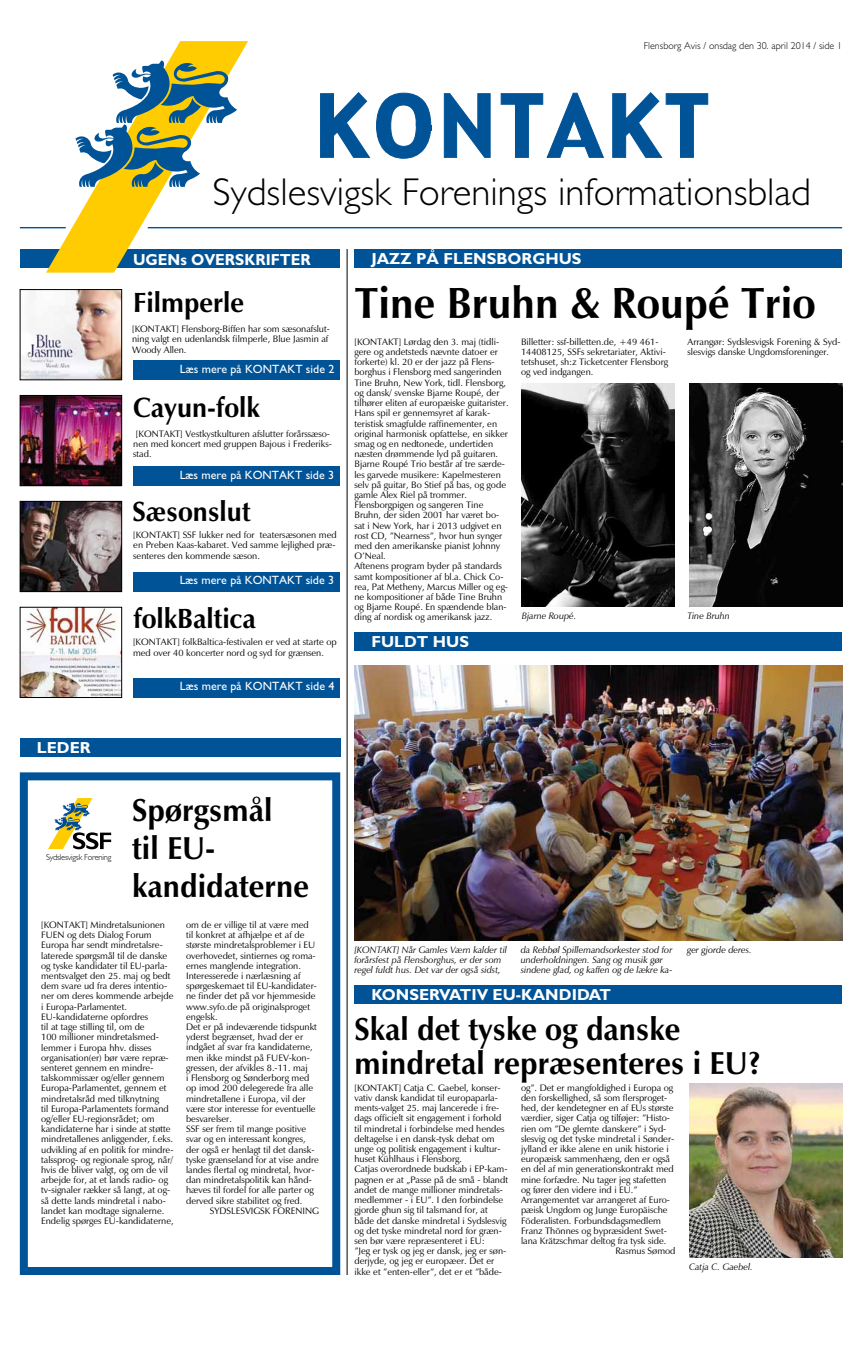
<style>
.page{position:relative;width:862px;height:1353px;background:#fff}
.page>*{position:absolute;margin:0;border:0;box-sizing:border-box;transform-origin:0 0}
.t1{font:700 44px "Zapf Humanist 601 BT";color:#000;scale:.95 1}
.t2{font:300 38.9px "Gill Sans";color:#000}
.t3{font:700 32px/38px "Zapf Humanist 601 BT";color:#000;scale:.95 1}
.t4{font:700 28px "Zapf Humanist 601 BT";color:#000;scale:.95 1}
.t5{font:700 16px "Gill Sans";color:#fff}
.t6{font:700 16px "Gill Sans";color:#fff;scale:.95 1}
.t7{font:12px "Gill Sans";color:#fff}
.t8{font:300 10px "Gill Sans";color:#000}
.t9{font:9.4px/10.2px "Zapf Humanist 601 BT";color:#000}
.t10{font:italic 9.4px/10.2px "Zapf Humanist 601 BT";color:#000}
.t11{font:300 8.5px "Gill Sans";letter-spacing:-.03em;color:#000}
</style>
<div class="page">
<div style="left:20px;top:249px;width:320px;height:19px;background:#005397"></div>
<hr style="left:347px;top:249px;width:1px;height:1025px;background:#000">
<img style="left:22px;top:397px;width:98px;height:87px">
<div style="left:20px;top:395px;width:102px;height:91px;border:1px solid #000"></div>
<div style="left:133px;top:466px;width:207px;height:20px;background:#005397"></div>
<div style="left:133px;top:360px;width:207px;height:20px;background:#005397"></div>
<img style="left:22px;top:291px;width:98px;height:87px">
<div style="left:20px;top:289px;width:102px;height:91px;border:1px solid #000"></div>
<div style="left:133px;top:572px;width:207px;height:20px;background:#005397"></div>
<img style="left:22px;top:503px;width:98px;height:87px">
<div style="left:20px;top:501px;width:102px;height:91px;border:1px solid #000"></div>
<div style="left:20px;top:772px;width:320px;height:502px;border:8px solid #005397"></div>
<svg style="left:48px;top:798px;width:63px;height:51px"></svg>
<svg style="left:320px;top:92px;width:388px;height:67px"></svg>
<hr style="left:148px;top:227px;width:694px;height:1px;background:#005397">
<hr style="left:20px;top:227px;width:46px;height:1px;background:#005397">
<svg style="left:46px;top:41px;width:202px;height:231px"></svg>
<svg style="left:75px;top:61px;width:162px;height:126px"></svg>
<div style="left:133px;top:677px;width:207px;height:20px;background:#005397"></div>
<img style="left:22px;top:609px;width:98px;height:86px">
<div style="left:20px;top:607px;width:102px;height:90px;border:1px solid #000"></div>
<div style="left:354px;top:249px;width:488px;height:19px;background:#005397"></div>
<div style="left:354px;top:631px;width:488px;height:19px;background:#005397"></div>
<div style="left:354px;top:985px;width:488px;height:18px;background:#005397"></div>
<div style="left:20px;top:738px;width:320px;height:18px;background:#005397"></div>
<img style="left:689px;top:1083px;width:153px;height:173px">
<img style="left:354px;top:665px;width:488px;height:275px">
<img style="left:522px;top:383px;width:153px;height:223px">
<img style="left:689px;top:383px;width:153px;height:223px">
<p class="t8" style="left:644px;top:40px;width:200px">Flensborg Avis / onsdag den 30. april 2014 / side 1</p>
<h2 class="t2" style="left:212px;top:170px;width:600px">Sydslesvigsk Forenings informationsblad</h2>
<h3 class="t6" style="left:133px;top:249px;width:189px">UGENs OVERSKRIFTER</h3>
<h3 class="t4" style="left:133px;top:285px;width:118px">Filmperle</h3>
<p class="t9" style="left:132px;top:324px;width:199px">[KONTAKT] Flensborg-Biffen har som sæsonafslut&shy;ning valgt en udenlandsk filmperle, Blue Jasmin af<br>Woody Allen.</p>
<p class="t7" style="left:180px;top:362px;width:156px">Læs mere på KONTAKT side 2</p>
<h3 class="t4" style="left:133px;top:390px;width:135px">Cayun-folk</h3>
<p class="t9" style="left:133px;top:428px;width:200px">[KONTAKT] Vestkystkulturen afslutter forårssæso&shy;nen med koncert med gruppen Bajous i Frederiks&shy;stad.</p>
<p class="t7" style="left:180px;top:464px;width:156px">Læs mere på KONTAKT side x</p>
<p class="t7" style="left:180px;top:467px;width:156px">Læs mere på KONTAKT side 3</p>
<h3 class="t4" style="left:133px;top:493px;width:126px">Sæsonslut</h3>
<p class="t9" style="left:133px;top:530px;width:205px">[KONTAKT] SSF lukker ned for teatersæsonen med en Preben Kaas-kabaret. Ved samme lejlighed præ&shy;senteres den kommende sæson.</p>
<p class="t7" style="left:180px;top:573px;width:156px">Læs mere på KONTAKT side 3</p>
<h3 class="t4" style="left:133px;top:601px;width:130px">folkBaltica</h3>
<p class="t9" style="left:133px;top:637px;width:205px">[KONTAKT] folkBaltica-festivalen er ved at starte op med over 40 koncerter nord og syd for grænsen.</p>
<p class="t7" style="left:180px;top:679px;width:156px">Læs mere på KONTAKT side 4</p>
<h3 class="t5" style="left:371px;top:249px;width:212px">JAZZ PÅ FLENSBORGHUS</h3>
<h1 class="t1" style="left:354px;top:275px;width:487px">Tine Bruhn &amp; Roupé Trio</h1>
<p class="t9" style="left:354px;top:336px;width:156px">[KONTAKT] Lørdag den 3. maj (tidli&shy;gere og andetsteds nævnte datoer er forkerte) kl. 20 er der jazz på Flens&shy;borghus i Flensborg med sangerinden Tine Bruhn, New York, tidl. Flensborg, og dansk/ svenske Bjarne Roupé, der tilhører eliten af europæiske guitarister.<br>Hans spil er gennemsyret af karak&shy;teristisk smagfulde raffinementer, en original harmonisk opfattelse, en sikker smag og en nedtonede, undertiden næsten drømmende lyd på guitaren.<br>Bjarne Roupé Trio består af tre særde&shy;les garvede musikere: Kapelmesteren selv på guitar, Bo Stief på bas, og gode gamle Alex Riel på trommer.<br>Flensborgpigen og sangeren Tine Bruhn, der siden 2001 har været bo&shy;sat i New York, har i 2013 udgivet en rost CD, ”Nearness”, hvor hun synger med den amerikanske pianist Johnny O’Neal.<br>Aftenens program byder på standards samt kompositioner af bl.a. Chick Co&shy;rea, Pat Metheny, Marcus Miller og eg&shy;ne kompositioner af både Tine Bruhn og Bjarne Roupé. En spændende blan&shy;ding af nordisk og amerikansk jazz.</p>
<p class="t9" style="left:521px;top:336px;width:149px">Billetter: ssf-billetten.de, +49 461- 14408125, SSFs sekretariater, Aktivi&shy;tetshuset, sh:z Ticketcenter Flensborg og ved indgangen.</p>
<p class="t9" style="left:687px;top:336px;width:154px">Arrangør: Sydslesvigsk Forening &amp; Syd&shy;slesvigs danske Ungdomsforeninger.</p>
<p class="t10" style="left:522px;top:610px;width:56px">Bjarne Roupé.</p>
<p class="t10" style="left:687px;top:611px;width:44px">Tine Bruhn</p>
<h3 class="t5" style="left:371px;top:631px;width:99px">FULDT HUS</h3>
<h3 class="t5" style="left:37px;top:738px;width:55px">LEDER</h3>
<p class="t11" style="left:46px;top:851px;width:67px">Sydslesvigsk Forening</p>
<h3 class="t3" style="left:132px;top:790px;width:187px">Spørgsmål<br>til EU&shy;kandidaterne</h3>
<p class="t9" style="left:41px;top:919px;width:134px">[KONTAKT] Mindretalsunionen<br>FUEN og dets Dialog Forum<br>Europa har sendt mindretalsre&shy;laterede spørgsmål til de danske og tyske kandidater til EU-parla&shy;mentsvalget den 25. maj og bedt dem svare ud fra deres intentio&shy;ner om deres kommende arbejde i Europa-Parlamentet.<br>EU-kandidaterne opfordres<br>til at tage stilling til, om de<br>100 millioner mindretalsmed&shy;lemmer i Europa hhv. disses organisation(er) bør være repræ&shy;senteret gennem en mindre&shy;talskommissær og/eller gennem<br>Europa-Parlamentet, gennem et mindretalsråd med tilknytning<br>til Europa-Parlamentets formand og/eller EU-regionsrådet; om kandidaterne har i sinde at støtte mindretallenes anliggender, f.eks. udvikling af en politik for mindre&shy;talssprog- og regionale sprog, når/ hvis de bliver valgt, og om de vil arbejde for, at et lands radio- og tv-signaler rækker så langt, at og&shy;så dette lands mindretal i nabo&shy;landet kan modtage signalerne.<br>Endelig spørges EU-kandidaterne,</p>
<p class="t9" style="left:186px;top:919px;width:134px">om de er villige til at være med<br>til konkret at afhjælpe et af de største mindretalsproblemer i EU overhovedet, sintiernes og roma&shy;ernes manglende integration.<br>Interesserede i nærlæsning af spørgeskemaet til EU-kandidater&shy;ne finder det på vor hjemmeside www.syfo.de på originalsproget engelsk.<br>Det er på indeværende tidspunkt yderst begrænset, hvad der er indgået af svar fra kandidaterne, men ikke mindst på FUEV-kon&shy;gressen, der afvikles 8.-11. maj<br>i Flensborg og Sønderborg med op imod 200 delegerede fra alle mindretallene i Europa, vil der være stor interesse for eventuelle besvarelser.<br>SSF ser frem til mange positive svar og en interessant kongres, der også er henlagt til det dansk&shy;tyske grænseland for at vise andre landes flertal og mindretal, hvor&shy;dan mindretalspolitik kan hånd&shy;hæves til fordel for alle parter og derved sikre stabilitet og fred.</p>
<p class="t9" style="left:210px;top:1205px;width:111px">SYDSLESVIGSK FORENING</p>
<p class="t10" style="left:354px;top:944px;width:154px">[KONTAKT] Når Gamles Værn kalder til forårsfest på Flensborghus, er der som regel fuldt hus. Det var der også sidst,</p>
<p class="t10" style="left:521px;top:944px;width:153px">da Rebbøl Spillemandsorkester stod for underholdningen. Sang og musik gør sindene glad, og kaffen og de lækre ka-</p>
<p class="t10" style="left:687px;top:944px;width:66px">ger gjorde deres.</p>
<h3 class="t5" style="left:371px;top:985px;width:241px">KONSERVATIV EU-KANDIDAT</h3>
<h3 class="t3" style="left:354px;top:1011px;width:429px;line-height:34px">Skal det tyske og danske mindretal repræsenteres i EU?</h3>
<p class="t9" style="left:354px;top:1082px;width:155px">[KONTAKT] Catja C. Gaebel, konser&shy;vativ dansk kandidat til europaparla&shy;ments-valget 25. maj lancerede i fre&shy;dags officielt sit engagement i forhold til mindretal i forbindelse med hendes deltagelse i en dansk-tysk debat om unge og politisk engagement i kultur&shy;huset Kühlhaus i Flensborg.<br>Catjas overordnede budskab i EP-kam&shy;pagnen er at „Passe på de små - blandt andet de mange millioner mindretals&shy;medlemmer - i EU”. I den forbindelse gjorde ghun sig til talsmand for, at både det danske mindretal i Sydslesvig og det tyske mindretal nord for græn&shy;sen bør være repræsenteret i EU:<br>”Jeg er tysk og jeg er dansk, jeg er søn&shy;derjyde, og jeg er europæer. Det er ikke et ”enten-eller”, det er et ”både-</p>
<p class="t9" style="left:521px;top:1082px;width:154px">og”. Det er mangfoldighed i Europa og</p>
<p class="t9" style="left:521px;top:1092px;width:148px">den forskellighed, så som flersproget-</p>
<p class="t9" style="left:521px;top:1102px;width:154px">hed, der kendetegner en af EUs største</p>
<p class="t9" style="left:521px;top:1112px;width:151px">værdier, siger Catja og tilføjer: ”Histo-</p>
<p class="t9" style="left:521px;top:1123px;width:147px">rien om ”De glemte danskere” i Syd-</p>
<p class="t9" style="left:521px;top:1133px;width:155px">slesvig og det tyske mindretal i Sønder-</p>
<p class="t9" style="left:521px;top:1143px;width:149px">jylland er ikke alene en unik historie i</p>
<p class="t9" style="left:521px;top:1153px;width:150px">europæisk sammenhæng, den er også</p>
<p class="t9" style="left:521px;top:1163px;width:154px">en del af min generationskontrakt med</p>
<p class="t9" style="left:521px;top:1174px;width:147px">mine forfædre. Nu tager jeg stafetten</p>
<p class="t9" style="left:521px;top:1184px;width:118px">og fører den videre ind i EU.”</p>
<p class="t9" style="left:521px;top:1194px;width:150px">Arrangementet var arrangeret af Euro-</p>
<p class="t9" style="left:521px;top:1204px;width:148px">pæisk Ungdom og Junge Europäische</p>
<p class="t9" style="left:521px;top:1214px;width:141px">Föderalisten. Forbundsdagsmedlem</p>
<p class="t9" style="left:521px;top:1225px;width:147px">Franz Thönnes og bypræsident Swet-</p>
<p class="t9" style="left:521px;top:1235px;width:147px">lana Krätzschmar deltog fra tysk side.</p>
<p class="t9" style="left:615px;top:1245px;width:62px">Rasmus Sømod</p>
<p class="t10" style="left:689px;top:1261px;width:65px">Catja C. Gaebel.</p>
</div>
